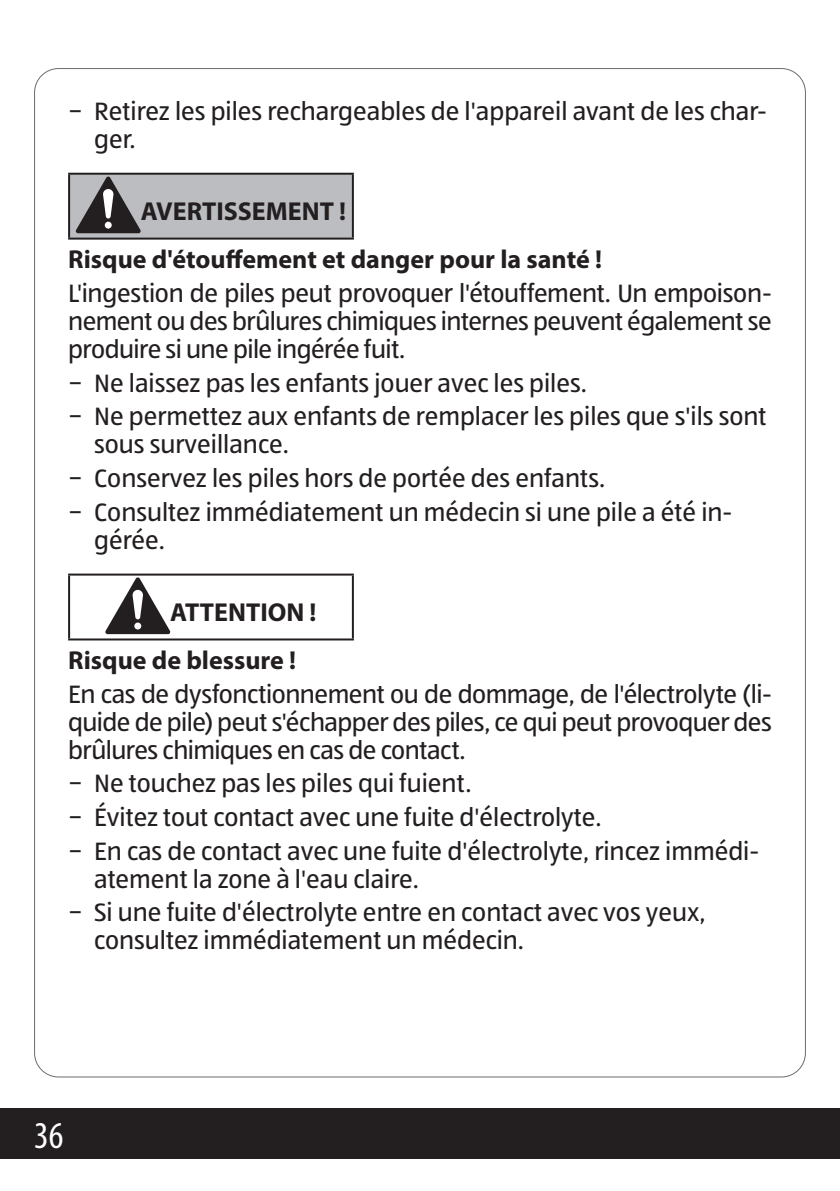
<style>
.page{position:relative;width:840px;height:1191px;background:#fff}
.page>*{position:absolute;margin:0;border:0;box-sizing:border-box;transform-origin:0 0}
.t1{font:condensed 38px "Myriad Pro";color:#fff}
.t2{font:26px/33.6px "ALDISUEDOT";color:#231f20}
.t3{font:700 26px/48.4px "Myriad Pro";color:#231f20}
</style>
<div class="page">
<div style="left:0;top:1108px;width:839px;height:51px;background:#231f20"></div>
<hr style="left:839px;top:1108px;width:1px;height:51px;background:#231f20">
<div style="left:69px;top:174px;width:283px;height:65px;background:#bcbdc0"></div>
<hr style="left:68px;top:173px;width:285px;height:2px;background:#231f20">
<hr style="left:68px;top:175px;width:2px;height:63px;background:#231f20">
<hr style="left:351px;top:175px;width:2px;height:63px;background:#231f20">
<hr style="left:68px;top:238px;width:285px;height:2px;background:#231f20">
<svg style="left:76px;top:176px;width:65px;height:57px"></svg>
<hr style="left:68px;top:573px;width:285px;height:2px;background:#231f20">
<hr style="left:68px;top:575px;width:2px;height:63px;background:#231f20">
<hr style="left:351px;top:575px;width:2px;height:63px;background:#231f20">
<hr style="left:68px;top:638px;width:285px;height:2px;background:#231f20">
<svg style="left:105px;top:577px;width:65px;height:57px"></svg>
<p class="t2" style="left:94px;top:96px;width:674px;line-height:28px;text-indent:-26px">− Retirez les piles rechargeables de l'appareil avant de les char&shy;ger.</p>
<p class="t3" style="left:68px;top:186px;width:535px;text-indent:72px">AVERTISSEMENT !<br>Risque d'étouffement et danger pour la santé !</p>
<p class="t2" style="left:68px;top:278px;width:704px;line-height:28px;text-align:justify">L'ingestion de piles peut provoquer l'étouffement. Un empoison&shy;nement ou des brûlures chimiques internes peuvent également se produire si une pile ingérée fuit.</p>
<p class="t2" style="left:68px;top:365px;width:699px">− Ne laissez pas les enfants jouer avec les piles.<br>− Ne permettez aux enfants de remplacer les piles que s'ils sont</p>
<p class="t2" style="left:68px;top:427px;width:665px;text-indent:26px">sous surveillance.<br>− Conservez les piles hors de portée des enfants.<br>− Consultez immédiatement un médecin si une pile a été in-</p>
<p class="t2" style="left:94px;top:522px;width:72px">gérée.</p>
<p class="t3" style="left:68px;top:587px;width:250px;text-indent:102px">ATTENTION !<br>Risque de blessure !</p>
<p class="t2" style="left:68px;top:679px;width:704px;line-height:28px;text-align:justify">En cas de dysfonctionnement ou de dommage, de l'électrolyte (li&shy;quide de pile) peut s'échapper des piles, ce qui peut provoquer des brûlures chimiques en cas de contact.</p>
<p class="t2" style="left:68px;top:766px;width:692px">− Ne touchez pas les piles qui fuient.<br>− Évitez tout contact avec une fuite d'électrolyte.<br>− En cas de contact avec une fuite d'électrolyte, rincez immédi-</p>
<p class="t2" style="left:68px;top:861px;width:638px;text-indent:26px">atement la zone à l'eau claire.<br>− Si une fuite d'électrolyte entre en contact avec vos yeux,</p>
<p class="t2" style="left:94px;top:923px;width:431px">consultez immédiatement un médecin.</p>
<h1 class="t1" style="left:34px;top:1112px;width:31px">36</h1>
</div>
